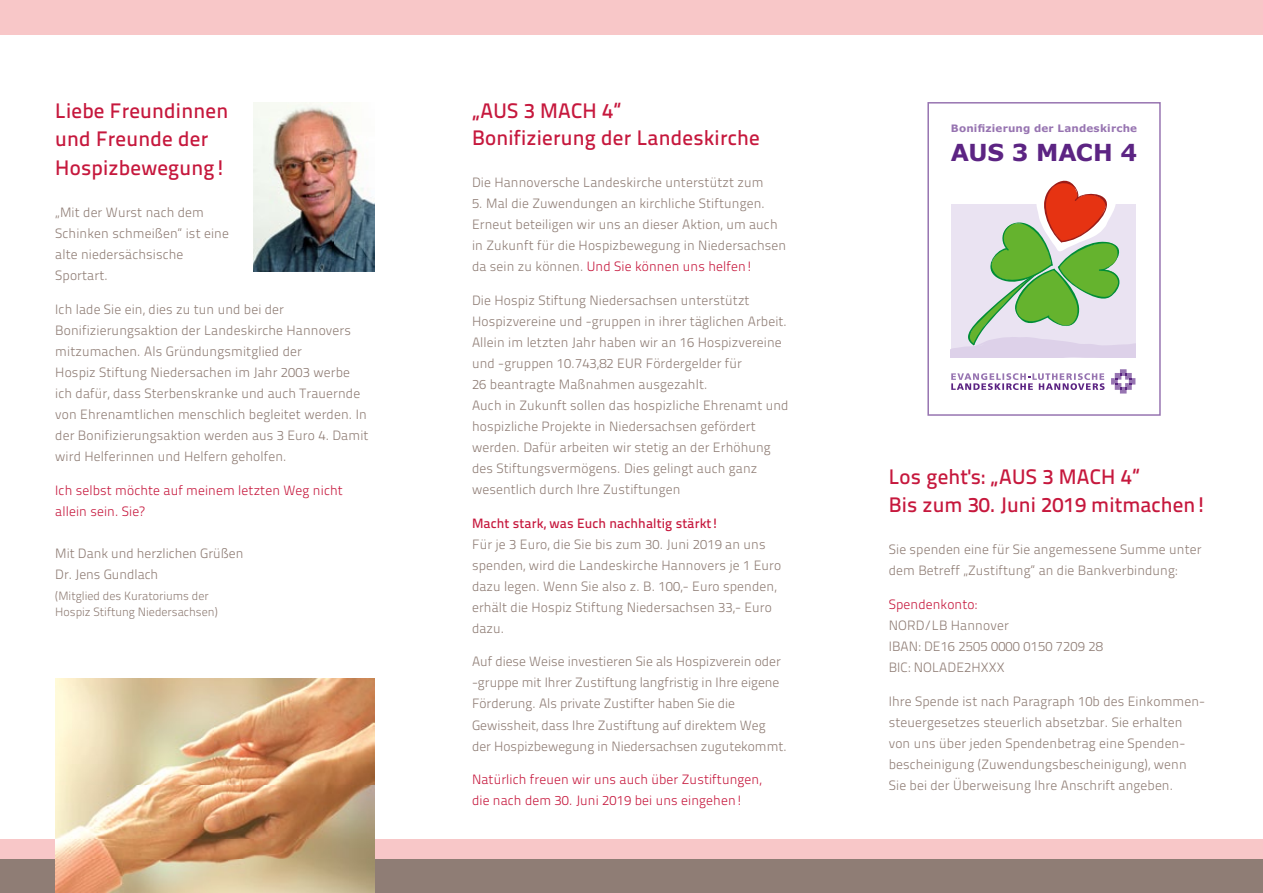
<style>
.page{position:relative;width:1263px;height:893px;background:#fff}
.page>*{position:absolute;margin:0;border:0;box-sizing:border-box;transform-origin:0 0}
.t1{font:700 23.55px "Verdana";letter-spacing:-.005em;color:#5c2483}
.t2{font:21px/28.5px "Titillium Text 25 L 600 wt";letter-spacing:.01em;color:#c6183d}
.t3{font:13.5px/21px "Titillium Text 25 L 250 wt";letter-spacing:.01em;color:#8f7d75}
.t4{font:13.5px/21px "Titillium Text 25 L 250 wt";letter-spacing:.01em;color:#c6183d}
.t5{font:13.5px "Titillium Text 25 L 600 wt";letter-spacing:.01em;color:#c6183d}
.t6{font:12px/16.5px "Titillium Text 25 L 250 wt";color:#8f7d75}
.t7{font:700 10.35px "Verdana";letter-spacing:.015em;color:#9774b1}
.s1{color:#c6183d}
</style>
<div class="page">
<div style="left:0;top:859px;width:1263px;height:34px;background:#8f7d75"></div>
<div style="left:0;top:0;width:1263px;height:34px;background:#f8c7c8"></div>
<div style="left:0;top:840px;width:1263px;height:19px;background:#f8c7c8"></div>
<img style="left:253px;top:102px;width:121px;height:169px">
<svg style="left:951px;top:180px;width:184px;height:177px"></svg>
<svg style="left:951px;top:373px;width:153px;height:17px"></svg>
<svg style="left:1111px;top:369px;width:24px;height:25px"></svg>
<div style="left:927px;top:102px;width:234px;height:314px;border:2px solid #9774b1"></div>
<img style="left:55px;top:678px;width:319px;height:215px">
<h2 class="t2" style="left:55px;top:95px;width:175px">Liebe Freundinnen und Freunde der<br>Hospizbewegung!</h2>
<p class="t3" style="left:55px;top:201px;width:175px">„Mit der Wurst nach dem<br>Schinken schmeißen“ ist eine alte niedersächsische<br>Sportart.</p>
<p class="t3" style="left:55px;top:298px;width:315px">Ich lade Sie ein, dies zu tun und bei der Bonifizierungsaktion der Landeskirche Hannovers mitzumachen. Als Gründungsmitglied der<br>Hospiz Stiftung Niedersachen im Jahr 2003 werbe ich dafür, dass Sterbenskranke und auch Trauernde von Ehrenamtlichen menschlich begleitet werden. In der Bonifizierungsaktion werden aus 3 Euro 4. Damit wird Helferinnen und Helfern geholfen.</p>
<p class="t4" style="left:55px;top:479px;width:289px">Ich selbst möchte auf meinem letzten Weg nicht allein sein. Sie?</p>
<p class="t3" style="left:55px;top:542px;width:190px">Mit Dank und herzlichen Grüßen<br>Dr. Jens Gundlach</p>
<p class="t6" style="left:55px;top:587px;width:164px">(Mitglied des Kuratoriums der<br>Hospiz Stiftung Niedersachsen)</p>
<h2 class="t2" style="left:472px;top:96px;width:289px;line-height:27px">„AUS 3 MACH 4“<br>Bonifizierung der Landeskirche</h2>
<p class="t3" style="left:472px;top:171px;width:293px">Die Hannoversche Landeskirche unterstützt zum</p>
<p class="t3" style="left:472px;top:192px;width:316px">5. Mal die Zuwendungen an kirchliche Stiftungen.<br>Erneut beteiligen wir uns an dieser Aktion, um auch in Zukunft für die Hospizbewegung in Niedersachsen da sein zu können. <span class="s1">Und Sie können uns helfen!</span></p>
<p class="t3" style="left:472px;top:289px;width:318px">Die Hospiz Stiftung Niedersachsen unterstützt Hospizvereine und -gruppen in ihrer täglichen Arbeit.<br>Allein im letzten Jahr haben wir an 16 Hospizvereine und -gruppen 10.743,82 EUR Fördergelder für<br>26 beantragte Maßnahmen ausgezahlt.<br>Auch in Zukunft sollen das hospizliche Ehrenamt und hospizliche Projekte in Niedersachsen gefördert werden. Dafür arbeiten wir stetig an der Erhöhung des Stiftungsvermögens. Dies gelingt auch ganz wesentlich durch Ihre Zustiftungen</p>
<p class="t5" style="left:472px;top:513px;width:248px">Macht stark, was Euch nachhaltig stärkt!</p>
<p class="t3" style="left:472px;top:533px;width:311px">Für je 3 Euro, die Sie bis zum 30. Juni 2019 an uns spenden, wird die Landeskirche Hannovers je 1 Euro dazu legen. Wenn Sie also z. B. 100,- Euro spenden, erhält die Hospiz Stiftung Niedersachsen 33,- Euro dazu.</p>
<p class="t3" style="left:472px;top:650px;width:316px">Auf diese Weise investieren Sie als Hospizverein oder -gruppe mit Ihrer Zustiftung langfristig in Ihre eigene Förderung. Als private Zustifter haben Sie die Gewissheit, dass Ihre Zustiftung auf direktem Weg der Hospizbewegung in Niedersachsen zugutekommt.</p>
<p class="t4" style="left:472px;top:768px;width:291px">Natürlich freuen wir uns auch über Zustiftungen, die nach dem 30. Juni 2019 bei uns eingehen!</p>
<p class="t7" style="left:951px;top:121px;width:188px">Bonifizierung der Landeskirche</p>
<h1 class="t1" style="left:951px;top:136px;width:188px">AUS 3 MACH 4</h1>
<h2 class="t2" style="left:889px;top:461px;width:319px">Los geht's: „AUS 3 MACH 4“<br>Bis zum 30. Juni 2019 mitmachen!</h2>
<p class="t3" style="left:889px;top:538px;width:314px">Sie spenden eine für Sie angemessene Summe unter dem Betreff „Zustiftung“ an die Bankverbindung:</p>
<p class="t4" style="left:889px;top:593px;width:90px">Spendenkonto:</p>
<p class="t3" style="left:889px;top:614px;width:216px">NORD/LB Hannover<br>IBAN: DE16 2505 0000 0150 7209 28<br>BIC: NOLADE2HXXX</p>
<p class="t3" style="left:889px;top:690px;width:318px">Ihre Spende ist nach Paragraph 10b des Einkommen&shy;steuergesetzes steuerlich absetzbar. Sie erhalten von uns über jeden Spendenbetrag eine Spenden&shy;bescheinigung (Zuwendungsbescheinigung), wenn Sie bei der Überweisung Ihre Anschrift angeben.</p>
</div>
